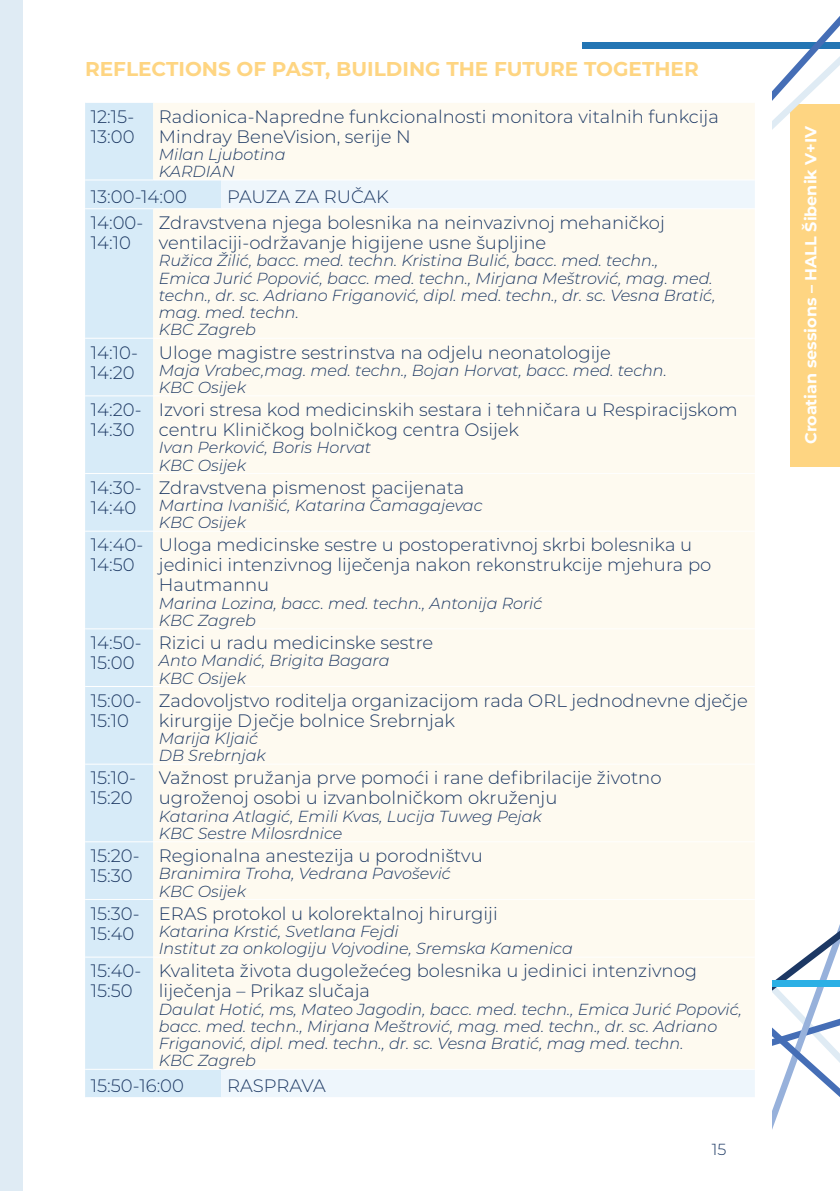
<style>
.page{position:relative;width:840px;height:1191px;background:#fff}
.page>*{position:absolute;margin:0;border:0;box-sizing:border-box;transform-origin:0 0}
.t1{font:700 20px "Montserrat";color:#fed582}
.t2{font:300 18px/20px "Montserrat";color:#1d3964}
.t3{font:italic 300 16px/17.2px "Montserrat";color:#1d3964}
.t4{font:700 16px "Montserrat";color:#fff}
.t5{font:300 16px "Montserrat";color:#1d3964}
</style>
<div class="page">
<div style="left:790px;top:104px;width:49px;height:363px;background:#fed582"></div>
<div style="left:582px;top:42px;width:257px;height:7px;background:#2375b4"></div>
<svg style="left:772px;top:17px;width:67px;height:113px"></svg>
<svg style="left:772px;top:927px;width:67px;height:203px"></svg>
<div style="left:0;top:0;width:23px;height:1191px;background:#dfebf4"></div>
<div style="left:85px;top:103px;width:136px;height:994px;background:#d7ebf8"></div>
<div style="left:153px;top:103px;width:601px;height:966px;background:#fefaf0"></div>
<div style="left:221px;top:181px;width:533px;height:916px;background:#fefaf0"></div>
<hr style="left:85px;top:180px;width:68px;height:1px;background:#fff">
<hr style="left:153px;top:180px;width:68px;height:1px;background:#fff">
<hr style="left:221px;top:180px;width:533px;height:1px;background:#fff">
<hr style="left:85px;top:208px;width:68px;height:1px;background:#fff">
<hr style="left:153px;top:208px;width:68px;height:1px;background:#fff">
<hr style="left:221px;top:208px;width:533px;height:1px;background:#fff">
<hr style="left:85px;top:338px;width:68px;height:1px;background:#fff">
<hr style="left:153px;top:338px;width:68px;height:1px;background:#fff">
<hr style="left:221px;top:338px;width:533px;height:1px;background:#fff">
<hr style="left:85px;top:395px;width:68px;height:1px;background:#fff">
<hr style="left:153px;top:395px;width:68px;height:1px;background:#fff">
<hr style="left:221px;top:395px;width:533px;height:1px;background:#fff">
<hr style="left:85px;top:473px;width:68px;height:1px;background:#fff">
<hr style="left:153px;top:473px;width:68px;height:1px;background:#fff">
<hr style="left:221px;top:473px;width:533px;height:1px;background:#fff">
<hr style="left:85px;top:531px;width:68px;height:1px;background:#fff">
<hr style="left:153px;top:531px;width:68px;height:1px;background:#fff">
<hr style="left:221px;top:531px;width:533px;height:1px;background:#fff">
<hr style="left:85px;top:628px;width:68px;height:1px;background:#fff">
<hr style="left:153px;top:628px;width:68px;height:1px;background:#fff">
<hr style="left:221px;top:628px;width:533px;height:1px;background:#fff">
<hr style="left:85px;top:686px;width:68px;height:1px;background:#fff">
<hr style="left:153px;top:686px;width:68px;height:1px;background:#fff">
<hr style="left:221px;top:686px;width:533px;height:1px;background:#fff">
<hr style="left:85px;top:764px;width:68px;height:1px;background:#fff">
<hr style="left:153px;top:764px;width:68px;height:1px;background:#fff">
<hr style="left:221px;top:764px;width:533px;height:1px;background:#fff">
<hr style="left:85px;top:841px;width:68px;height:1px;background:#fff">
<hr style="left:153px;top:841px;width:68px;height:1px;background:#fff">
<hr style="left:221px;top:841px;width:533px;height:1px;background:#fff">
<hr style="left:85px;top:899px;width:68px;height:1px;background:#fff">
<hr style="left:153px;top:899px;width:68px;height:1px;background:#fff">
<hr style="left:221px;top:899px;width:533px;height:1px;background:#fff">
<hr style="left:85px;top:956px;width:68px;height:1px;background:#fff">
<hr style="left:153px;top:956px;width:68px;height:1px;background:#fff">
<hr style="left:221px;top:956px;width:533px;height:1px;background:#fff">
<hr style="left:85px;top:1069px;width:68px;height:1px;background:#fff">
<hr style="left:153px;top:1069px;width:68px;height:1px;background:#fff">
<hr style="left:221px;top:1069px;width:533px;height:1px;background:#fff">
<p class="t1" style="left:85px;top:55px;width:614px">REFLECTIONS OF PAST, BUILDING THE FUTURE TOGETHER</p>
<p class="t2" style="left:91px;top:106px;width:45px">12:15-<br>13:00</p>
<p class="t2" style="left:159px;top:106px;width:561px">Radionica-Napredne funkcionalnosti monitora vitalnih funkcija<br>Mindray BeneVision, serije N</p>
<p class="t3" style="left:159px;top:145px;width:128px">Milan Ljubotina<br>KARDIAN</p>
<p class="t2" style="left:91px;top:186px;width:97px">13:00-14:00</p>
<p class="t2" style="left:227px;top:186px;width:163px">PAUZA ZA RUČAK</p>
<p class="t2" style="left:91px;top:212px;width:54px">14:00-<br>14:10</p>
<p class="t2" style="left:159px;top:212px;width:507px">Zdravstvena njega bolesnika na neinvazivnoj mehaničkoj ventilaciji-održavanje higijene usne šupljine</p>
<p class="t3" style="left:159px;top:251px;width:558px">Ružica Žilić, bacc. med. techn. Kristina Bulić, bacc. med. techn.,<br>Emica Jurić Popović, bacc. med. techn., Mirjana Meštrović, mag. med. techn., dr. sc. Adriano Friganović, dipl. med. techn., dr. sc. Vesna Bratić, mag. med. techn.<br>KBC Zagreb</p>
<p class="t2" style="left:91px;top:341px;width:49px">14:10-<br>14:20</p>
<p class="t2" style="left:159px;top:341px;width:453px">Uloge magistre sestrinstva na odjelu neonatologije</p>
<p class="t3" style="left:159px;top:361px;width:509px">Maja Vrabec,mag. med. techn., Bojan Horvat, bacc. med. techn.<br>KBC Osijek</p>
<p class="t2" style="left:91px;top:399px;width:52px">14:20-<br>14:30</p>
<p class="t2" style="left:159px;top:399px;width:579px">Izvori stresa kod medicinskih sestara i tehničara u Respiracijskom centru Kliničkog bolničkog centra Osijek</p>
<p class="t3" style="left:159px;top:438px;width:214px">Ivan Perković, Boris Horvat<br>KBC Osijek</p>
<p class="t2" style="left:91px;top:477px;width:52px">14:30-<br>14:40</p>
<p class="t2" style="left:159px;top:477px;width:307px">Zdravstvena pismenost pacijenata</p>
<p class="t3" style="left:159px;top:496px;width:325px">Martina Ivanišić, Katarina Čamagajevac<br>KBC Osijek</p>
<p class="t2" style="left:91px;top:534px;width:54px">14:40-<br>14:50</p>
<p class="t2" style="left:159px;top:534px;width:553px">Uloga medicinske sestre u postoperativnoj skrbi bolesnika u jedinici intenzivnog liječenja nakon rekonstrukcije mjehura po<br>Hautmannu</p>
<p class="t3" style="left:159px;top:594px;width:385px">Marina Lozina, bacc. med. techn., Antonija Rorić<br>KBC Zagreb</p>
<p class="t2" style="left:91px;top:632px;width:52px">14:50-<br>15:00</p>
<p class="t2" style="left:159px;top:632px;width:276px">Rizici u radu medicinske sestre</p>
<p class="t3" style="left:159px;top:651px;width:232px">Anto Mandić, Brigita Bagara<br>KBC Osijek</p>
<p class="t2" style="left:91px;top:690px;width:52px">15:00-<br>15:10</p>
<p class="t2" style="left:159px;top:690px;width:590px">Zadovoljstvo roditelja organizacijom rada ORL jednodnevne dječje kirurgije Dječje bolnice Srebrnjak</p>
<p class="t3" style="left:159px;top:729px;width:108px">Marija Kljaić<br>DB Srebrnjak</p>
<p class="t2" style="left:91px;top:767px;width:47px">15:10-<br>15:20</p>
<p class="t2" style="left:159px;top:767px;width:504px">Važnost pružanja prve pomoći i rane defibrilacije životno ugroženoj osobi u izvanbolničkom okruženju</p>
<p class="t3" style="left:159px;top:807px;width:384px">Katarina Atlagić, Emili Kvas, Lucija Tuweg Pejak<br>KBC Sestre Milosrdnice</p>
<p class="t2" style="left:91px;top:845px;width:50px">15:20-<br>15:30</p>
<p class="t2" style="left:159px;top:845px;width:325px">Regionalna anestezija u porodništvu</p>
<p class="t3" style="left:159px;top:864px;width:293px">Branimira Troha, Vedrana Pavošević<br>KBC Osijek</p>
<p class="t2" style="left:91px;top:902px;width:50px">15:30-<br>15:40</p>
<p class="t2" style="left:159px;top:902px;width:340px">ERAS protokol u kolorektalnoj hirurgiji</p>
<p class="t3" style="left:159px;top:922px;width:415px">Katarina Krstić, Svetlana Fejdi<br>Institut za onkologiju Vojvodine, Sremska Kamenica</p>
<p class="t2" style="left:91px;top:960px;width:52px">15:40-<br>15:50</p>
<p class="t2" style="left:159px;top:960px;width:539px">Kvaliteta života dugoležećeg bolesnika u jedinici intenzivnog liječenja – Prikaz slučaja</p>
<p class="t3" style="left:159px;top:999px;width:584px">Daulat Hotić, ms, Mateo Jagodin, bacc. med. techn., Emica Jurić Popović, bacc. med. techn., Mirjana Meštrović, mag. med. techn., dr. sc. Adriano Friganović, dipl. med. techn., dr. sc. Vesna Bratić, mag med. techn.<br>KBC Zagreb</p>
<p class="t2" style="left:91px;top:1075px;width:95px">15:50-16:00</p>
<p class="t2" style="left:227px;top:1075px;width:100px">RASPRAVA</p>
<p class="t5" style="left:711px;top:1138px;width:16px">15</p>
<p class="t4" style="left:799px;top:444px;width:320px;rotate:-90deg">Croatian sessions – HALL Šibenik V+IV</p>
</div>
